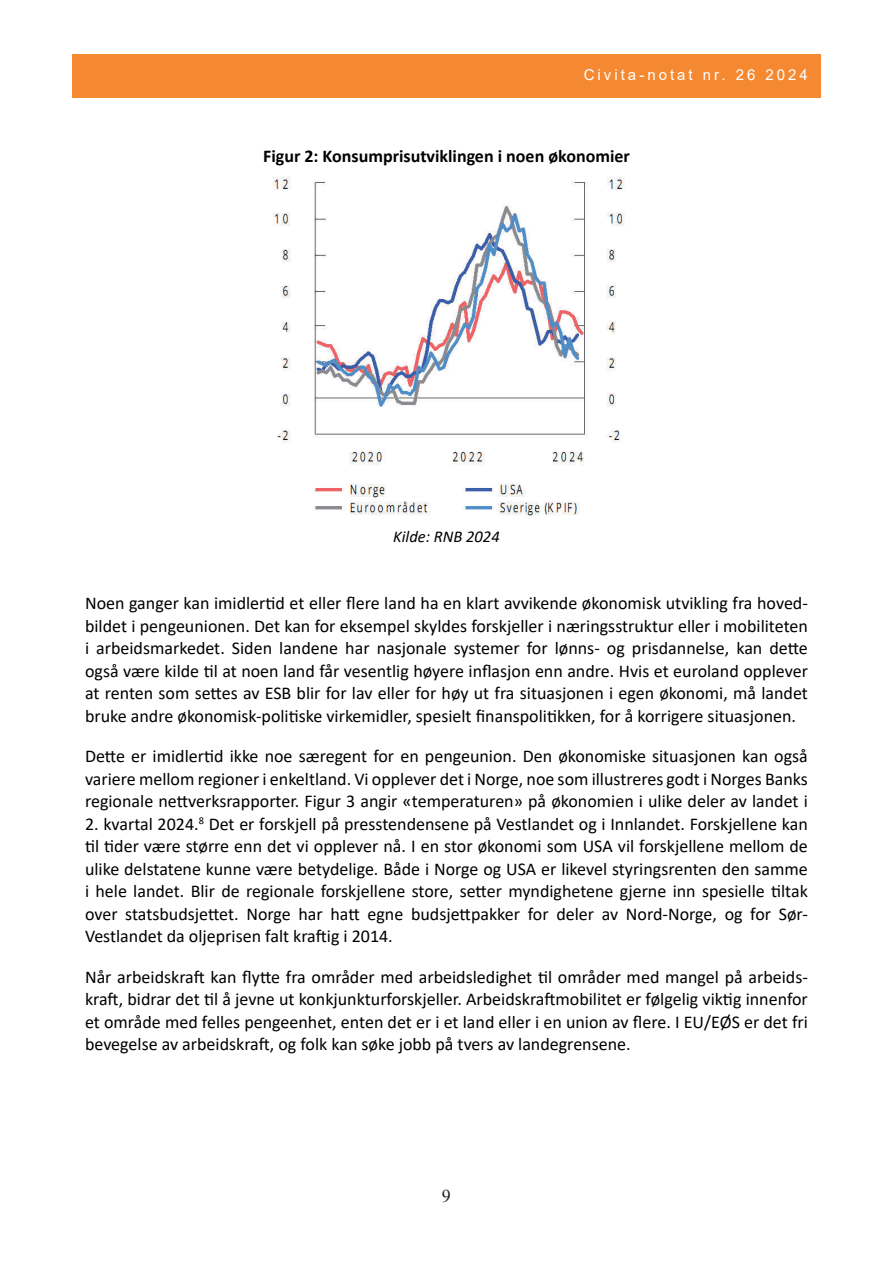
<style>
.page{position:relative;width:893px;height:1263px;background:#fff}
.page>*{position:absolute;margin:0;border:0;box-sizing:border-box;transform-origin:0 0}
.t1{font:18px/22.5px "Calibri";color:#000001;text-align:justify}
.t2{font:700 18px "Calibri";color:#000001}
.t3{font:18px "Times New Roman";color:#231f20}
.t4{font:italic 16.5px "Calibri";color:#000001}
.t5{font:15px "Arial";letter-spacing:.2em;color:#fff}
</style>
<div class="page">
<div style="left:72px;top:54px;width:749px;height:44px;background:#f58932"></div>
<img style="left:272px;top:176px;width:353px;height:341px">
<p class="t5" style="left:584px;top:66px;width:226px">Civita-notat nr. 26 2024</p>
<p class="t2" style="left:263px;top:150px;width:368px">Figur 2: Konsumprisutviklingen i noen økonomier</p>
<p class="t4" style="left:393px;top:531px;width:108px">Kilde: RNB 2024</p>
<p class="t1" style="left:85px;top:592px;width:724px">Noen ganger kan imidlertid et eller flere land ha en klart avvikende økonomisk utvikling fra hoved&shy;bildet i pengeunionen. Det kan for eksempel skyldes forskjeller i næringsstruktur eller i mobiliteten i arbeidsmarkedet. Siden landene har nasjonale systemer for lønns- og prisdannelse, kan dette også være kilde til at noen land får vesentlig høyere inflasjon enn andre. Hvis et euroland opplever at renten som settes av ESB blir for lav eller for høy ut fra situasjonen i egen økonomi, må landet bruke andre økonomisk-politiske virkemidler, spesielt finanspolitikken, for å korrigere situasjonen.</p>
<p class="t1" style="left:85px;top:745px;width:724px">Dette er imidlertid ikke noe særegent for en pengeunion. Den økonomiske situasjonen kan også variere mellom regioner i enkeltland. Vi opplever det i Norge, noe som illustreres godt i Norges Banks regionale nettverksrapporter. Figur 3 angir «temperaturen» på økonomien i ulike deler av landet i</p>
<p class="t1" style="left:85px;top:812px;width:724px">2. kvartal 2024.<sup>8</sup> Det er forskjell på presstendensene på Vestlandet og i Innlandet. Forskjellene kan til tider være større enn det vi opplever nå. I en stor økonomi som USA vil forskjellene mellom de ulike delstatene kunne være betydelige. Både i Norge og USA er likevel styringsrenten den samme i hele landet. Blir de regionale forskjellene store, setter myndighetene gjerne inn spesielle tiltak over statsbudsjettet. Norge har hatt egne budsjettpakker for deler av Nord-Norge, og for Sør-Vestlandet da oljeprisen falt kraftig i 2014.</p>
<p class="t1" style="left:85px;top:965px;width:724px">Når arbeidskraft kan flytte fra områder med arbeidsledighet til områder med mangel på arbeids&shy;kraft, bidrar det til å jevne ut konkjunkturforskjeller. Arbeidskraftmobilitet er følgelig viktig innenfor et område med felles pengeenhet, enten det er i et land eller i en union av flere. I EU/EØS er det fri bevegelse av arbeidskraft, og folk kan søke jobb på tvers av landegrensene.</p>
<p class="t3" style="left:442px;top:1185px;width:10px">9</p>
</div>
